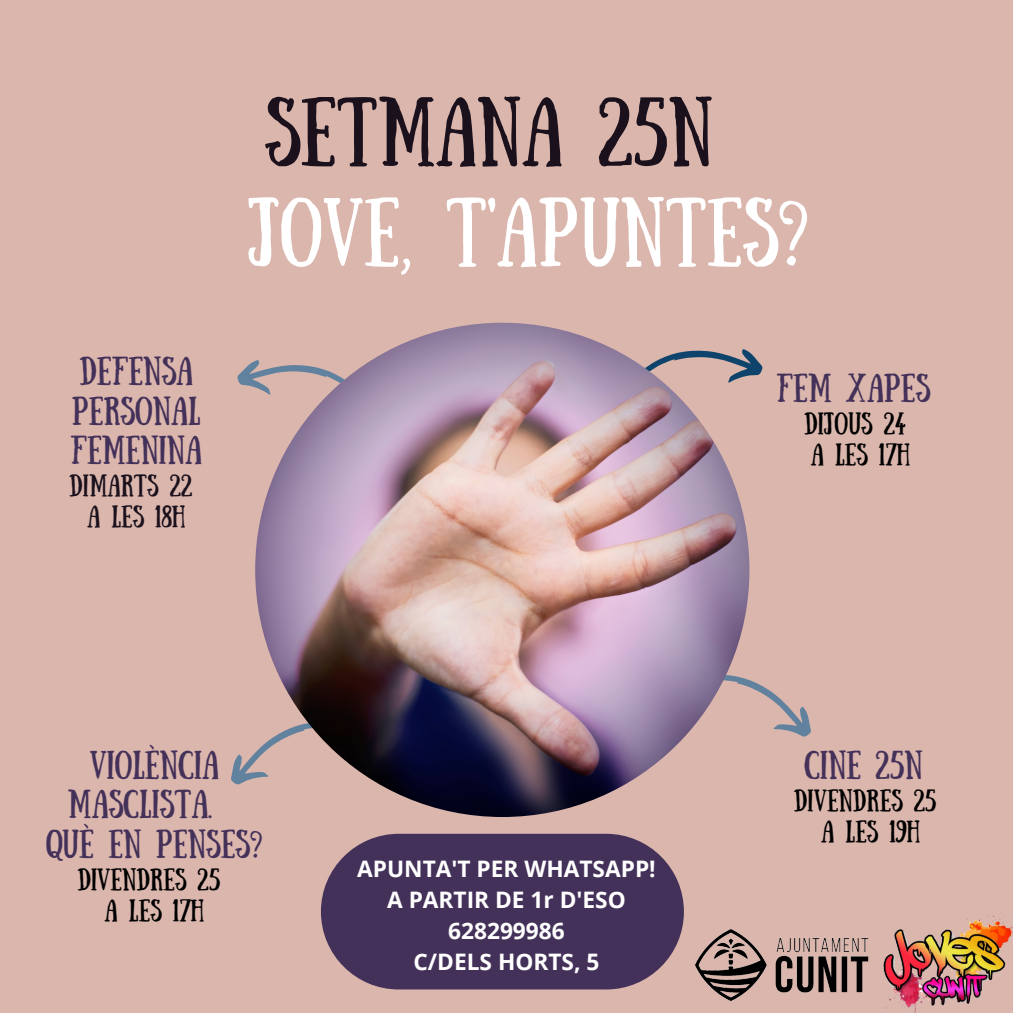
<style>
.page{position:relative;width:1013px;height:1013px;background:#fff}
.page>*{position:absolute;margin:0;border:0;box-sizing:border-box;transform-origin:0 0}
.t1{font:69.38px "Sunday";color:#fff}
.t2{font:69.38px "Sunday";color:#1a111d}
.t3{font:28.5px/39.4px "Sunday";color:#443159;text-align:center}
.t4{font:700 22.75px/31px "Open Sans";color:#fff;text-align:center}
.t5{font:22.25px/31px "Sunday";color:#000;text-align:center}
.t6{font:22.25px/31px "Sunday";color:#1a111d;text-align:center}
</style>
<div class="page">
<div style="left:0;top:0;width:1012px;height:1012px;background:#dbb6ad"></div>
<svg style="left:237px;top:356px;width:141px;height:57px"></svg>
<svg style="left:677px;top:653px;width:134px;height:92px"></svg>
<svg style="left:231px;top:702px;width:131px;height:83px"></svg>
<svg style="left:621px;top:349px;width:142px;height:45px"></svg>
<img style="left:255px;top:323px;width:494px;height:494px;border-radius:50%">
<img style="left:677px;top:920px;width:192px;height:81px">
<img style="left:883px;top:913px;width:129px;height:99px">
<div style="left:321px;top:833px;width:363px;height:156px;background:#443159;border-radius:78px"></div>
<p class="t3" style="left:70px;top:348px;width:133px">DEFENSA<br>PERSONAL<br>FEMENINA</p>
<p class="t6" style="left:69px;top:467px;width:125px">DIMARTS 22<br>A LES 18H</p>
<h1 class="t2" style="left:265px;top:83px;width:450px">SETMANA 25N</h1>
<h1 class="t1" style="left:247px;top:183px;width:562px">JOVE, T'APUNTES?</h1>
<p class="t3" style="left:776px;top:365px;width:155px">FEM XAPES</p>
<p class="t5" style="left:804px;top:405px;width:108px">DIJOUS 24<br>A LES 17H</p>
<p class="t3" style="left:90px;top:742px;width:131px">VIOLÈNCIA</p>
<p class="t3" style="left:68px;top:781px;width:146px">MASCLISTA.</p>
<p class="t3" style="left:46px;top:821px;width:217px">QUÈ EN PENSES?</p>
<p class="t5" style="left:77px;top:861px;width:144px">DIVENDRES 25<br>A LES 17H</p>
<p class="t4" style="left:357px;top:853px;width:300px">APUNTA'T PER WHATSAPP!<br>A PARTIR DE 1r D'ESO<br>628299986<br>C/DELS HORTS, 5</p>
<p class="t3" style="left:804px;top:742px;width:120px">CINE 25N</p>
<p class="t5" style="left:793px;top:782px;width:144px">DIVENDRES 25<br>A LES 19H</p>
</div>
